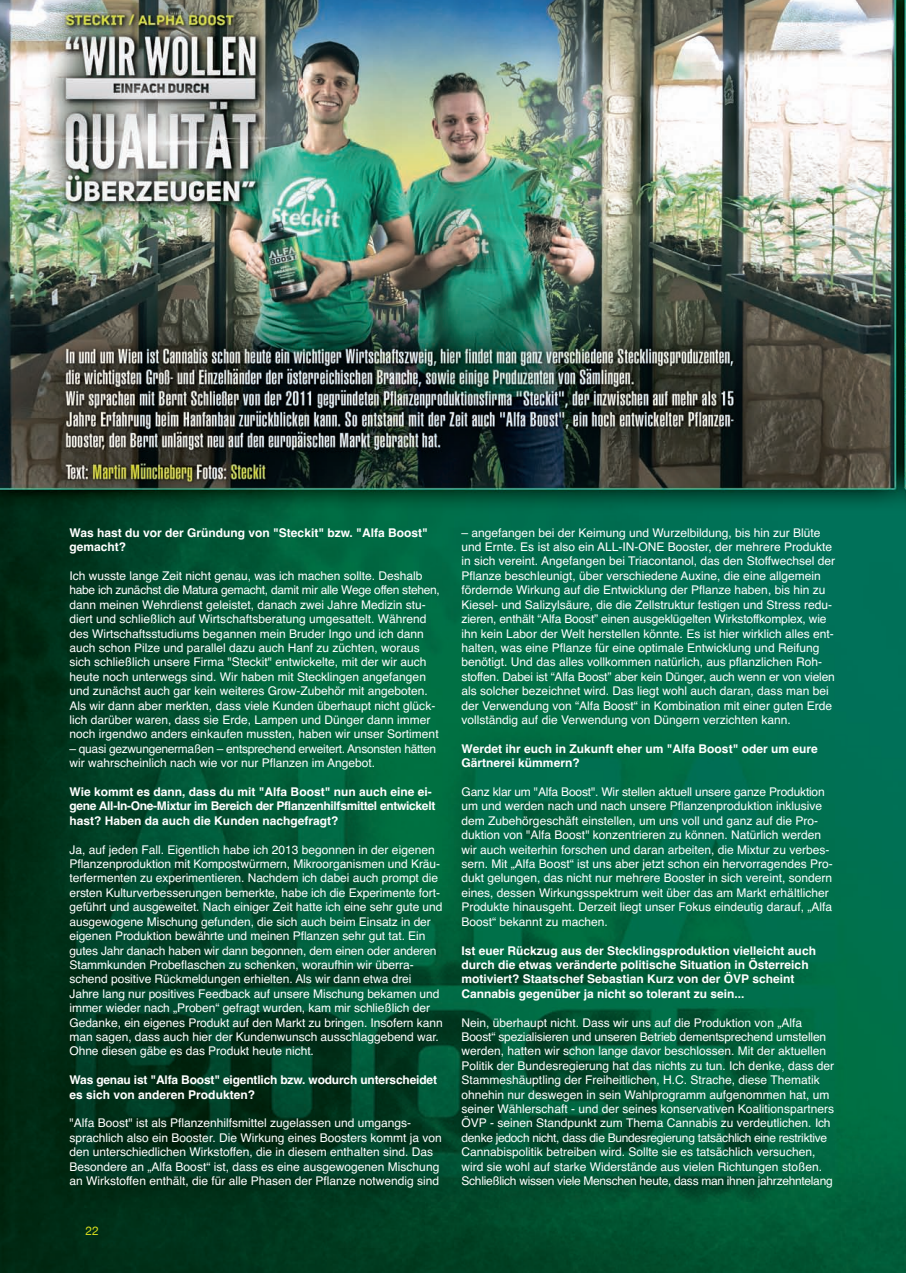
<style>
.page{position:relative;width:906px;height:1273px;background:#fff}
.page>*{position:absolute;margin:0;border:0;box-sizing:border-box;transform-origin:0 0}
.t1{font:12px/14.4px "Helvetica";color:#fff}
.t2{font:700 12px/14.4px "Helvetica";color:#fff}
.t3{font:12px/14.4px "Helvetica";letter-spacing:-.025em;color:#fff}
.t4{font:12px "Helvetica Neue";color:#dbe11e}
</style>
<div class="page">
<img style="left:0;top:0;width:905px;height:1272px">
<p class="t2" style="left:69px;top:526px;width:359px">Was hast du vor der Gründung von "Steckit" bzw. "Alfa Boost" gemacht?</p>
<p class="t1" style="left:69px;top:569px;width:372px">Ich wusste lange Zeit nicht genau, was ich machen sollte. Deshalb habe ich zunächst die Matura gemacht, damit mir alle Wege offen stehen, dann meinen Wehrdienst geleistet, danach zwei Jahre Medizin stu&shy;diert und schließlich auf Wirtschaftsberatung umgesattelt. Während des Wirtschaftsstudiums begannen mein Bruder Ingo und ich dann auch schon Pilze und parallel dazu auch Hanf zu züchten, woraus sich schließlich unsere Firma "Steckit" entwickelte, mit der wir auch heute noch unterwegs sind. Wir haben mit Stecklingen angefangen und zunächst auch gar kein weiteres Grow-Zubehör mit angeboten.<br>Als wir dann aber merkten, dass viele Kunden überhaupt nicht glück&shy;lich darüber waren, dass sie Erde, Lampen und Dünger dann immer noch irgendwo anders einkaufen mussten, haben wir unser Sortiment</p>
<p class="t3" style="left:69px;top:742px;width:368px">– quasi gezwungenermaßen – entsprechend erweitert. Ansonsten hätten wir wahrscheinlich nach wie vor nur Pflanzen im Angebot.</p>
<p class="t2" style="left:69px;top:785px;width:367px">Wie kommt es dann, dass du mit "Alfa Boost" nun auch eine ei&shy;gene All-In-One-Mixtur im Bereich der Pflanzenhilfsmittel entwickelt hast? Haben da auch die Kunden nachgefragt?</p>
<p class="t1" style="left:69px;top:843px;width:374px">Ja, auf jeden Fall. Eigentlich habe ich 2013 begonnen in der eigenen Pflanzenproduktion mit Kompostwürmern, Mikroorganismen und Kräu&shy;terfermenten zu experimentieren. Nachdem ich dabei auch prompt die ersten Kulturverbesserungen bemerkte, habe ich die Experimente fort&shy;geführt und ausgeweitet. Nach einiger Zeit hatte ich eine sehr gute und ausgewogene Mischung gefunden, die sich auch beim Einsatz in der eigenen Produktion bewährte und meinen Pflanzen sehr gut tat. Ein gutes Jahr danach haben wir dann begonnen, dem einen oder anderen Stammkunden Probeflaschen zu schenken, woraufhin wir überra&shy;schend positive Rückmeldungen erhielten. Als wir dann etwa drei Jahre lang nur positives Feedback auf unsere Mischung bekamen und immer wieder nach „Proben“ gefragt wurden, kam mir schließlich der Gedanke, ein eigenes Produkt auf den Markt zu bringen. Insofern kann man sagen, dass auch hier der Kundenwunsch ausschlaggebend war.<br>Ohne diesen gäbe es das Produkt heute nicht.</p>
<p class="t2" style="left:69px;top:1073px;width:369px">Was genau ist "Alfa Boost" eigentlich bzw. wodurch unterscheidet es sich von anderen Produkten?</p>
<p class="t1" style="left:69px;top:1116px;width:374px">"Alfa Boost" ist als Pflanzenhilfsmittel zugelassen und umgangs&shy;sprachlich also ein Booster. Die Wirkung eines Boosters kommt ja von den unterschiedlichen Wirkstoffen, die in diesem enthalten sind. Das Besondere an „Alfa Boost“ ist, dass es eine ausgewogenen Mischung an Wirkstoffen enthält, die für alle Phasen der Pflanze notwendig sind</p>
<p class="t4" style="left:85px;top:1223px;width:15px">22</p>
<p class="t1" style="left:461px;top:526px;width:375px">– angefangen bei der Keimung und Wurzelbildung, bis hin zur Blüte und Ernte. Es ist also ein ALL-IN-ONE Booster, der mehrere Produkte in sich vereint. Angefangen bei Triacontanol, das den Stoffwechsel der Pflanze beschleunigt, über verschiedene Auxine, die eine allgemein fördernde Wirkung auf die Entwicklung der Pflanze haben, bis hin zu Kiesel- und Salizylsäure, die die Zellstruktur festigen und Stress redu&shy;zieren, enthält “Alfa Boost” einen ausgeklügelten Wirkstoffkomplex, wie ihn kein Labor der Welt herstellen könnte. Es ist hier wirklich alles ent&shy;halten, was eine Pflanze für eine optimale Entwicklung und Reifung benötigt. Und das alles vollkommen natürlich, aus pflanzlichen Roh&shy;stoffen. Dabei ist “Alfa Boost” aber kein Dünger, auch wenn er von vielen als solcher bezeichnet wird. Das liegt wohl auch daran, dass man bei der Verwendung von “Alfa Boost“ in Kombination mit einer guten Erde vollständig auf die Verwendung von Düngern verzichten kann.</p>
<p class="t2" style="left:461px;top:742px;width:357px">Werdet ihr euch in Zukunft eher um "Alfa Boost" oder um eure<br>Gärtnerei kümmern?</p>
<p class="t1" style="left:461px;top:785px;width:372px">Ganz klar um "Alfa Boost". Wir stellen aktuell unsere ganze Produktion um und werden nach und nach unsere Pflanzenproduktion inklusive dem Zubehörgeschäft einstellen, um uns voll und ganz auf die Pro&shy;duktion von "Alfa Boost" konzentrieren zu können. Natürlich werden wir auch weiterhin forschen und daran arbeiten, die Mixtur zu verbes&shy;sern. Mit „Alfa Boost“ ist uns aber jetzt schon ein hervorragendes Pro&shy;dukt gelungen, das nicht nur mehrere Booster in sich vereint, sondern eines, dessen Wirkungsspektrum weit über das am Markt erhältlicher Produkte hinausgeht. Derzeit liegt unser Fokus eindeutig darauf, „Alfa Boost“ bekannt zu machen.</p>
<p class="t2" style="left:461px;top:944px;width:356px">Ist euer Rückzug aus der Stecklingsproduktion vielleicht auch durch die etwas veränderte politische Situation in Österreich</p>
<p class="t2" style="left:461px;top:972px;width:334px">motiviert? Staatschef Sebastian Kurz von der ÖVP scheint</p>
<p class="t2" style="left:461px;top:987px;width:284px">Cannabis gegenüber ja nicht so tolerant zu sein...</p>
<p class="t1" style="left:461px;top:1016px;width:374px">Nein, überhaupt nicht. Dass wir uns auf die Produktion von „Alfa Boost“ spezialisieren und unseren Betrieb dementsprechend umstellen werden, hatten wir schon lange davor beschlossen. Mit der aktuellen Politik der Bundesregierung hat das nichts zu tun. Ich denke, dass der Stammeshäuptling der Freiheitlichen, H.C. Strache, diese Thematik ohnehin nur deswegen in sein Wahlprogramm aufgenommen hat, um seiner Wählerschaft - und der seines konservativen Koalitionspartners ÖVP - seinen Standpunkt zum Thema Cannabis zu verdeutlichen. Ich denke jedoch nicht, dass die Bundesregierung tatsächlich eine restriktive Cannabispolitik betreiben wird. Sollte sie es tatsächlich versuchen, wird sie wohl auf starke Widerstände aus vielen Richtungen stoßen.<br>Schließlich wissen viele Menschen heute, dass man ihnen jahrzehntelang</p>
</div>
